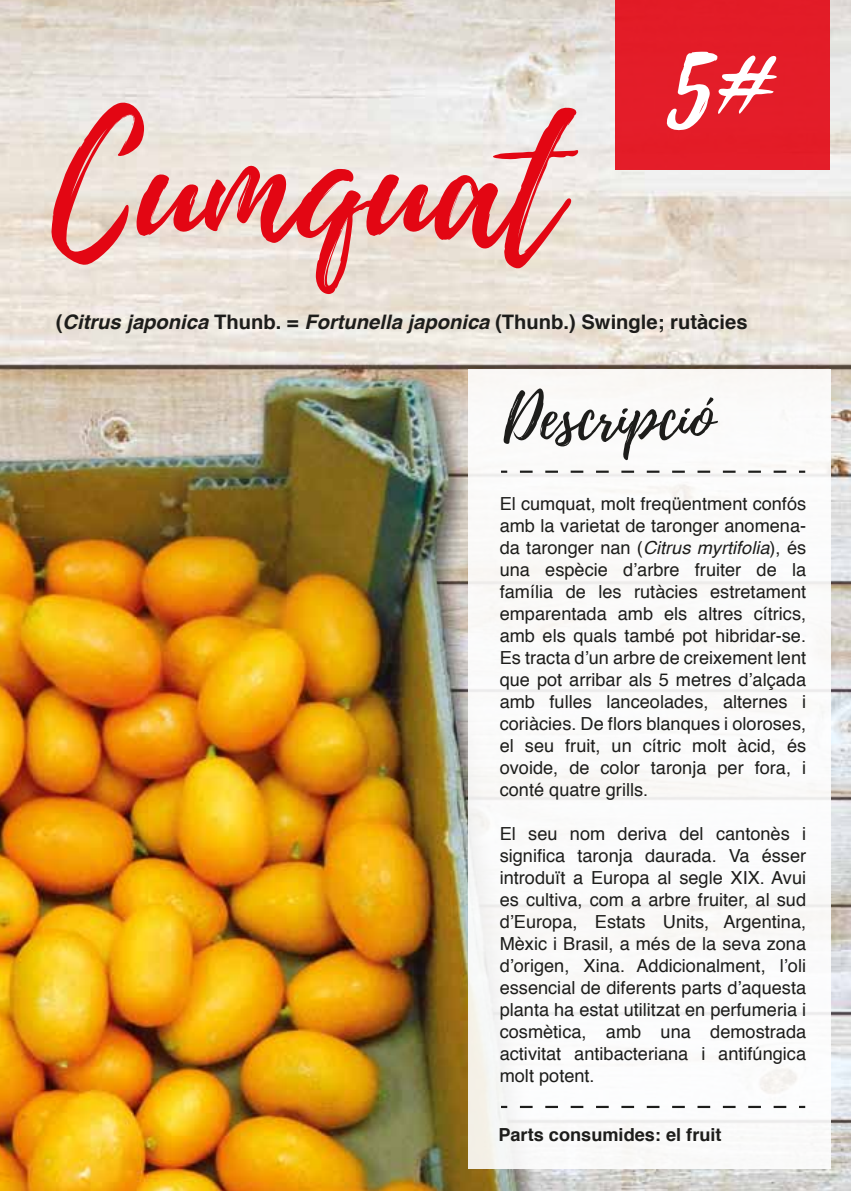
<style>
.page{position:relative;width:851px;height:1191px;background:#fff}
.page>*{position:absolute;margin:0;border:0;box-sizing:border-box;transform-origin:0 0}
.t1{font:170.4px "Playlist Script";color:#e30613}
.t2{font:126.4px "Playlist Script";color:#fff}
.t3{font:700 20px "Helvetica";color:#1d1d1b}
.t4{font:18px/22px "Helvetica";color:#1d1d1b;text-align:justify}
.t5{font:700 18px "Helvetica";color:#1d1d1b}
.s1{font-style:italic}
</style>
<div class="page">
<img style="left:0;top:0;width:850px;height:1191px">
<div style="left:615px;top:0;width:214px;height:170px;background:#e31d28"></div>
<div style="left:468px;top:369px;width:362px;height:800px;background:#fff"></div>
<svg style="left:501px;top:470px;width:6px;height:3px"></svg>
<svg style="left:520px;top:470px;width:267px;height:3px"></svg>
<svg style="left:799px;top:470px;width:6px;height:3px"></svg>
<svg style="left:501px;top:1105px;width:6px;height:3px"></svg>
<svg style="left:520px;top:1105px;width:267px;height:3px"></svg>
<svg style="left:799px;top:1105px;width:6px;height:3px"></svg>
<svg style="left:503px;top:388px;width:216px;height:73px"></svg>
<h1 class="t1" style="left:51px;top:66px;width:511px">Cumquat</h1>
<h2 class="t2" style="left:666px;top:-12px;width:115px">5#</h2>
<p class="t3" style="left:56px;top:306px;width:693px">(<span class="s1">Citrus japonica</span> Thunb. = <span class="s1">Fortunella japonica</span> (Thunb.) Swingle; rutàcies</p>
<p class="t4" style="left:499px;top:493px;width:308px">El cumquat, molt freqüentment confós amb la varietat de taronger anomena&shy;da taronger nan (<span class="s1">Citrus myrtifolia</span>), és una espècie d’arbre fruiter de la família de les rutàcies estretament emparentada amb els altres cítrics, amb els quals també pot hibridar-se.<br>Es tracta d’un arbre de creixement lent que pot arribar als 5 metres d’alçada amb fulles lanceolades, alternes i coriàcies. De flors blanques i oloroses, el seu fruit, un cítric molt àcid, és ovoide, de color taronja per fora, i conté quatre grills.</p>
<p class="t4" style="left:499px;top:823px;width:308px">El seu nom deriva del cantonès i significa taronja daurada. Va ésser introduït a Europa al segle XIX. Avui es cultiva, com a arbre fruiter, al sud d’Europa, Estats Units, Argentina, Mèxic i Brasil, a més de la seva zona d’origen, Xina. Addicionalment, l’oli essencial de diferents parts d’aquesta planta ha estat utilitzat en perfumeria i cosmètica, amb una demostrada activitat antibacteriana i antifúngica molt potent.</p>
<p class="t5" style="left:498px;top:1119px;width:225px">Parts consumides: el fruit</p>
</div>
